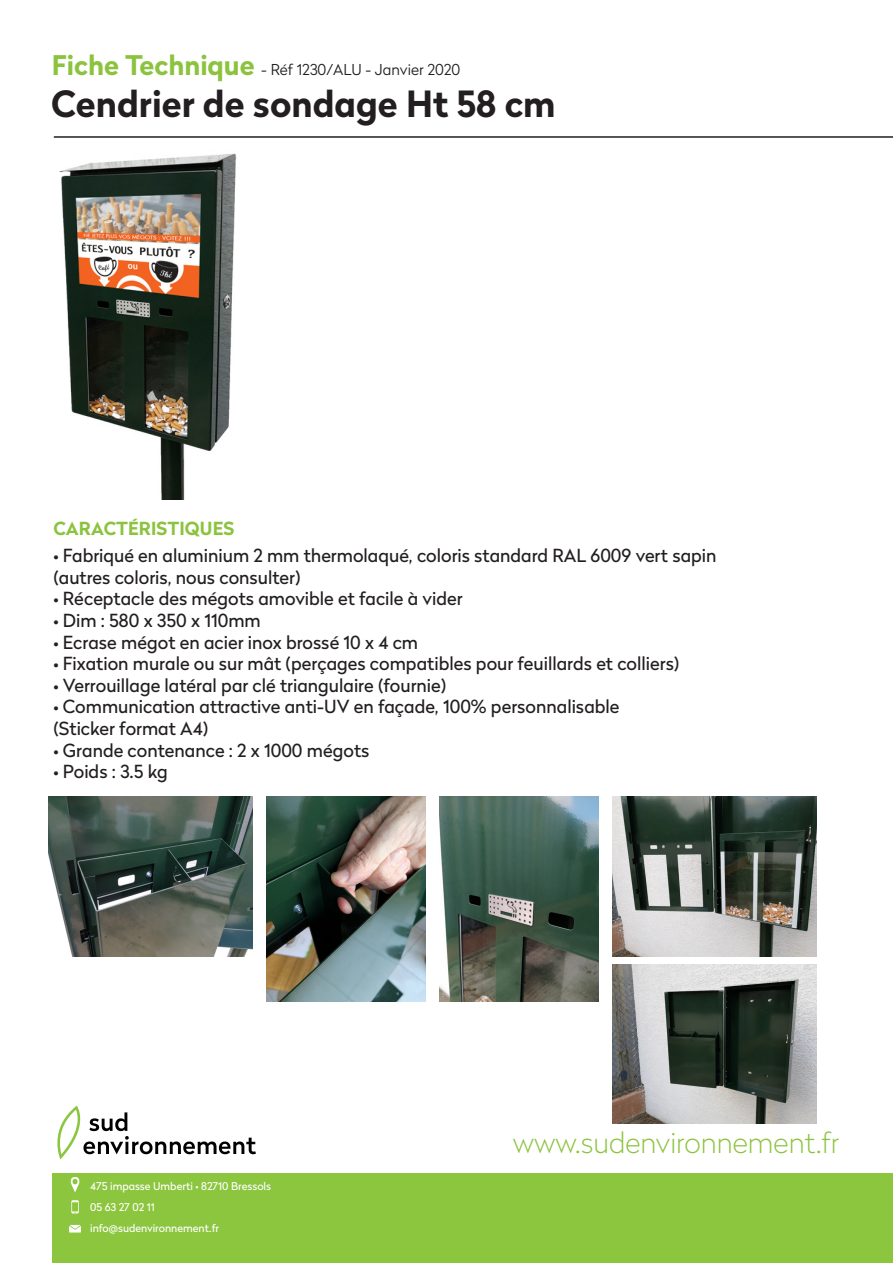
<style>
.page{position:relative;width:893px;height:1263px;background:#fff}
.page>*{position:absolute;margin:0;border:0;box-sizing:border-box;transform-origin:0 0}
.t1{font:700 36px "Radikal";color:#231f20}
.t2{font:100 28.5px "Radikal";color:#8cc33e}
.t3{font:18px "Radikal";color:#231f20}
.t4{font:700 18px "Radikal";letter-spacing:.005em;color:#8cc33e}
.t5{font:300 15px "Radikal";color:#231f20}
.t6{font:10.65px/20.5px "Radikal";color:#fff}
.s1{font-weight:700;font-size:27px;color:#8cc33e}
</style>
<div class="page">
<div style="left:53px;top:1172px;width:840px;height:91px;background:#8bc63e"></div>
<svg style="left:57px;top:1106px;width:199px;height:53px"></svg>
<svg style="left:70px;top:1177px;width:10px;height:15px"></svg>
<svg style="left:69px;top:1225px;width:12px;height:7px"></svg>
<svg style="left:71px;top:1200px;width:8px;height:13px"></svg>
<hr style="left:54px;top:136px;width:839px;height:2px;background:#231f20">
<img style="left:59px;top:153px;width:177px;height:346px">
<img style="left:439px;top:797px;width:160px;height:204px">
<img style="left:266px;top:797px;width:160px;height:204px">
<img style="left:612px;top:797px;width:204px;height:159px">
<img style="left:612px;top:964px;width:204px;height:160px">
<img style="left:49px;top:797px;width:204px;height:159px">
<p class="t5" style="left:52px;top:59px;width:410px"><span class="s1">Fiche Technique</span> - Réf 1230/ALU - Janvier 2020</p>
<p class="t1" style="left:51px;top:78px;width:506px">Cendrier de sondage Ht 58 cm</p>
<p class="t4" style="left:53px;top:516px;width:182px">CARACTÉRISTIQUES</p>
<p class="t3" style="left:53px;top:543px;width:665px">• Fabriqué en aluminium 2 mm thermolaqué, coloris standard RAL 6009 vert sapin</p>
<p class="t3" style="left:53px;top:564px;width:249px">(autres coloris, nous consulter)</p>
<p class="t3" style="left:53px;top:586px;width:411px">• Réceptacle des mégots amovible et facile à vider</p>
<p class="t3" style="left:53px;top:608px;width:209px">• Dim : 580 x 350 x 110mm</p>
<p class="t3" style="left:53px;top:629px;width:366px">• Ecrase mégot en acier inox brossé 10 x 4 cm</p>
<p class="t3" style="left:53px;top:651px;width:627px">• Fixation murale ou sur mât (perçages compatibles pour feuillards et colliers)</p>
<p class="t3" style="left:53px;top:672px;width:394px">• Verrouillage latéral par clé triangulaire (fournie)</p>
<p class="t3" style="left:53px;top:694px;width:568px">• Communication attractive anti-UV en façade, 100% personnalisable</p>
<p class="t3" style="left:53px;top:716px;width:156px">(Sticker format A4)</p>
<p class="t3" style="left:53px;top:737px;width:317px">• Grande contenance : 2 x 1000 mégots</p>
<p class="t3" style="left:53px;top:759px;width:116px">• Poids : 3.5 kg</p>
<p class="t6" style="left:90px;top:1175px;width:182px">475 impasse Umberti • 82710 Bressols<br>05 63 27 02 11</p>
<p class="t6" style="left:90px;top:1217px;width:130px">info@sudenvironnement.fr</p>
<h2 class="t2" style="left:513px;top:1123px;width:328px">www.sudenvironnement.fr</h2>
</div>
